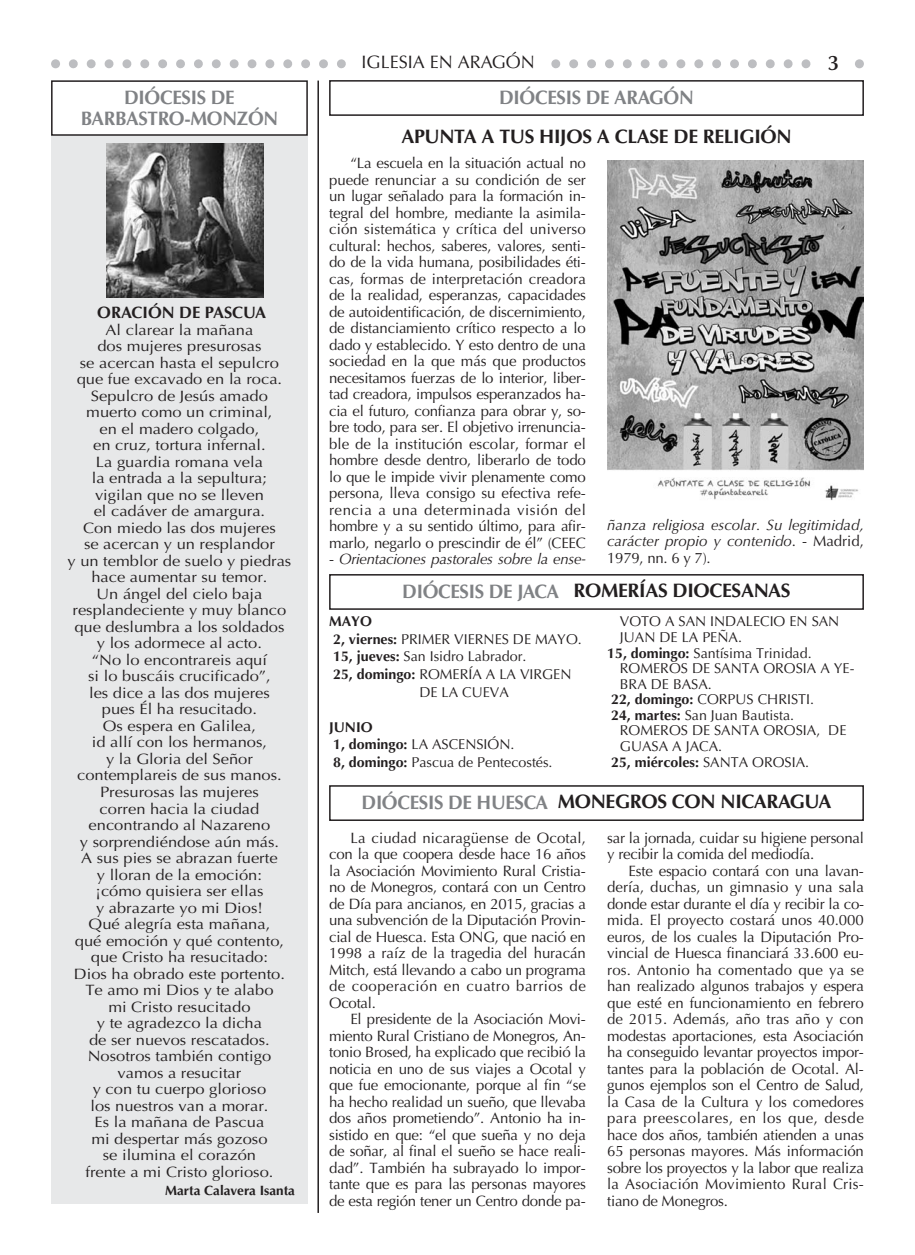
<style>
.page{position:relative;width:915px;height:1255px;background:#fff}
.page>*{position:absolute;margin:0;border:0;box-sizing:border-box;transform-origin:0 0}
.t1{font:600 21px "Optima LT Std";color:#231f20}
.t2{font:700 19.5px "Optima";letter-spacing:-.015em;color:#231f20}
.t3{font:700 19.5px/21px "Optima";letter-spacing:-.015em;color:#808285;text-align:center}
.t4{font:18px "Optima";color:#231f20}
.t5{font:700 16.5px "Optima";color:#231f20}
.t6{font:15px/16.5px "Optima";color:#231f20;text-align:justify}
.t7{font:15px/16.5px "Optima";color:#231f20;text-align:center;scale:1.1 1}
.t8{font:italic 15px/16.5px "Optima";color:#231f20;text-align:justify}
.t9{font:15px "Optima";letter-spacing:.03em;color:#231f20}
.t10{font:14.25px/17.5px "Optima";color:#231f20}
.t11{font:700 14.25px "Optima";color:#231f20}
.t12{font:700 13.5px "Optima";color:#231f20}
.s1{font-style:normal}
.s2{color:#808285}
.s3{font-weight:700}
.s4{font-weight:400}
</style>
<div class="page">
<div style="left:51px;top:136px;width:257px;height:1067px;background:#e7e8e9"></div>
<svg style="left:51px;top:59px;width:812px;height:9px"></svg>
<div style="left:352px;top:51px;width:192px;height:26px;background:#fff"></div>
<div style="left:818px;top:51px;width:30px;height:26px;background:#fff"></div>
<div style="left:329px;top:80px;width:534px;height:36px;border:2px solid #231f20"></div>
<div style="left:329px;top:574px;width:534px;height:36px;border:2px solid #231f20"></div>
<div style="left:329px;top:785px;width:534px;height:36px;border:2px solid #231f20"></div>
<div style="left:51px;top:80px;width:257px;height:56px;border:2px solid #231f20"></div>
<img style="left:607px;top:160px;width:256px;height:341px">
<img style="left:106px;top:143px;width:158px;height:154px">
<hr style="left:317px;top:81px;width:2px;height:1131px;background:#231f20">
<p class="t3" style="left:81px;top:89px;width:199px">DIÓCESIS DE<br>BARBASTRO-MONZÓN</p>
<p class="t5" style="left:97px;top:306px;width:170px">ORACIÓN DE PASCUA</p>
<p class="t7" style="left:67px;top:323px;width:205px">Al clarear la mañana<br>dos mujeres presurosas<br>se acercan hasta el sepulcro que fue excavado en la roca.<br>Sepulcro de Jesús amado muerto como un criminal,<br>en el madero colgado,<br>en cruz, tortura infernal.<br>La guardia romana vela<br>la entrada a la sepultura; vigilan que no se lleven<br>el cadáver de amargura.<br>Con miedo las dos mujeres<br>se acercan y un resplandor<br>y un temblor de suelo y piedras hace aumentar su temor.<br>Un ángel del cielo baja resplandeciente y muy blanco que deslumbra a los soldados<br>y los adormece al acto.<br>“No lo encontrareis aquí<br>si lo buscáis crucificado”,<br>les dice a las dos mujeres<br>pues Él ha resucitado.<br>Os espera en Galilea,<br>id allí con los hermanos,<br>y la Gloria del Señor contemplareis de sus manos.<br>Presurosas las mujeres<br>corren hacia la ciudad encontrando al Nazareno<br>y sorprendiéndose aún más.<br>A sus pies se abrazan fuerte<br>y lloran de la emoción:<br>¡cómo quisiera ser ellas<br>y abrazarte yo mi Dios!<br>Qué alegría esta mañana,<br>qué emoción y qué contento, que Cristo ha resucitado:<br>Dios ha obrado este portento.<br>Te amo mi Dios y te alabo<br>mi Cristo resucitado<br>y te agradezco la dicha<br>de ser nuevos rescatados.<br>Nosotros también contigo vamos a resucitar<br>y con tu cuerpo glorioso<br>los nuestros van a morar.<br>Es la mañana de Pascua<br>mi despertar más gozoso<br>se ilumina el corazón<br>frente a mi Cristo glorioso.</p>
<p class="t12" style="left:165px;top:1184px;width:131px">Marta Calavera Isanta</p>
<p class="t4" style="left:361px;top:54px;width:175px">IGLESIA EN ARAGÓN</p>
<p class="t1" style="left:827px;top:56px;width:12px">3</p>
<p class="t3" style="left:499px;top:89px;width:196px">DIÓCESIS DE ARAGÓN</p>
<p class="t2" style="left:401px;top:128px;width:391px">APUNTA A TUS HIJOS A CLASE DE RELIGIÓN</p>
<p class="t6" style="left:329px;top:156px;width:258px;text-indent:21px">“La escuela en la situación actual no puede renunciar a su condición de ser un lugar señalado para la formación in&shy;tegral del hombre, mediante la asimila&shy;ción sistemática y crítica del universo cultural: hechos, saberes, valores, senti&shy;do de la vida humana, posibilidades éti&shy;cas, formas de inter pretación creadora de la realidad, esperanzas, capacidades de autoiden tificación, de discernimiento, de distanciamiento crítico respecto a lo dado y establecido. Y esto dentro de una sociedad en la que más que productos necesitamos fuerzas de lo interior, liber&shy;tad creadora, impulsos esperanzados ha&shy;cia el futuro, confianza para obrar y, so&shy;bre todo, para ser. El objetivo irrenuncia&shy;ble de la institución escolar, formar el hombre desde dentro, liberarlo de todo lo que le impide vivir plenamente como persona, lleva consigo su efectiva refe&shy;rencia a una determinada visión del hombre y a su sentido último, para afir&shy;marlo, negarlo o prescindir de él” (CEEC</p>
<p class="t8" style="left:329px;top:552px;width:258px"><span class="s1">-</span> Orientaciones pastorales sobre la ense-</p>
<p class="t8" style="left:607px;top:517px;width:258px">ñanza religiosa escolar. Su legitimidad, carácter propio y contenido<span class="s1">. - Madrid, 1979, nn. 6 y 7).</span></p>
<p class="t2" style="left:402px;top:582px;width:390px"><span class="s2">DIÓCESIS DE JACA</span> ROMERÍAS DIOCESANAS</p>
<p class="t11" style="left:329px;top:615px;width:44px">MAYO</p>
<p class="t10" style="left:333px;top:631px;width:250px"><span class="s3">2, viernes:</span> PRIMER VIERNES DE MAYO.</p>
<p class="t10" style="left:333px;top:649px;width:195px"><span class="s3">15, jueves:</span> San Isidro Labrador.</p>
<p class="t10" style="left:333px;top:666px;width:240px"><span class="s3">25, domingo:</span> ROMERÍA A LA VIRGEN</p>
<p class="t10" style="left:419px;top:684px;width:91px">DE LA CUEVA</p>
<p class="t10" style="left:329px;top:719px;width:225px"><span class="s3">JUNIO<br>1, domingo:</span> LA ASCENSIÓN.<br><span class="s3">8, domingo:</span> Pascua de Pentecostés.</p>
<p class="t10" style="left:619px;top:614px;width:221px">VOTO A SAN INDALECIO EN SAN</p>
<p class="t10" style="left:619px;top:629px;width:123px">JUAN DE LA PEÑA.</p>
<p class="t10" style="left:607px;top:645px;width:206px"><span class="s3">15, domingo:</span> Santísima Trinidad.</p>
<p class="t10" style="left:619px;top:661px;width:236px">ROMEROS DE SANTA OROSIA A YE-</p>
<p class="t10" style="left:619px;top:676px;width:93px">BRA DE BASA.</p>
<p class="t10" style="left:611px;top:692px;width:204px"><span class="s3">22, domingo:</span> CORPUS CHRISTI.</p>
<p class="t10" style="left:611px;top:707px;width:184px"><span class="s3">24, martes:</span> San Juan Bautista.</p>
<p class="t10" style="left:619px;top:723px;width:228px">ROMEROS DE SANTA OROSIA, DE</p>
<p class="t10" style="left:619px;top:738px;width:104px">GUASA A JACA.</p>
<p class="t11" style="left:611px;top:755px;width:199px">25, miércoles: <span class="s4">SANTA OROSIA.</span></p>
<p class="t2" style="left:361px;top:793px;width:471px"><span class="s2">DIÓCESIS DE HUESCA</span> MONEGROS CON NICARAGUA</p>
<p class="t6" style="left:350px;top:830px;width:237px">La ciudad nicaragüense de Ocotal,</p>
<p class="t6" style="left:329px;top:847px;width:258px">con la que coopera desde hace 16 años</p>
<p class="t6" style="left:329px;top:863px;width:258px">la Asociación Movimiento Rural Cristia-</p>
<p class="t6" style="left:329px;top:880px;width:258px">no de Monegros, contará con un Centro</p>
<p class="t6" style="left:329px;top:896px;width:258px">de Día para ancianos, en 2015, gracias a</p>
<p class="t6" style="left:329px;top:913px;width:258px">una subvención de la Diputación Provin-</p>
<p class="t6" style="left:329px;top:929px;width:258px">cial de Huesca. Esta ONG, que nació en</p>
<p class="t6" style="left:329px;top:946px;width:258px">1998 a raíz de la tragedia del huracán</p>
<p class="t6" style="left:329px;top:962px;width:258px">Mitch, está llevando a cabo un programa</p>
<p class="t9" style="left:329px;top:979px;width:258px">de cooperación en cuatro barrios de</p>
<p class="t6" style="left:329px;top:995px;width:48px">Ocotal.</p>
<p class="t6" style="left:350px;top:1012px;width:237px">El presidente de la Asociación Movi-</p>
<p class="t6" style="left:329px;top:1028px;width:258px">miento Rural Cristiano de Monegros, An-</p>
<p class="t6" style="left:329px;top:1045px;width:258px">tonio Brosed, ha explicado que recibió la</p>
<p class="t6" style="left:329px;top:1061px;width:258px">noticia en uno de sus viajes a Ocotal y</p>
<p class="t6" style="left:329px;top:1078px;width:258px">que fue emocionante, porque al fin “se</p>
<p class="t6" style="left:329px;top:1094px;width:258px">ha hecho realidad un sueño, que llevaba</p>
<p class="t6" style="left:329px;top:1111px;width:258px">dos años prometiendo”. Antonio ha in-</p>
<p class="t6" style="left:329px;top:1127px;width:258px">sistido en que: “el que sueña y no deja</p>
<p class="t6" style="left:329px;top:1144px;width:258px">de soñar, al final el sueño se hace reali-</p>
<p class="t6" style="left:329px;top:1160px;width:258px">dad”. También ha subrayado lo impor-</p>
<p class="t6" style="left:329px;top:1177px;width:258px">tante que es para las personas mayores</p>
<p class="t6" style="left:329px;top:1193px;width:258px">de esta región tener un Centro donde pa-</p>
<p class="t6" style="left:607px;top:830px;width:258px">sar la jornada, cuidar su higiene personal</p>
<p class="t6" style="left:607px;top:847px;width:209px">y recibir la comida del mediodía.</p>
<p class="t6" style="left:628px;top:863px;width:237px">Este espacio contará con una lavan-</p>
<p class="t6" style="left:607px;top:880px;width:258px">dería, duchas, un gimnasio y una sala</p>
<p class="t6" style="left:607px;top:896px;width:258px">donde estar durante el día y recibir la co-</p>
<p class="t6" style="left:607px;top:913px;width:258px">mida. El proyecto costará unos 40.000</p>
<p class="t6" style="left:607px;top:929px;width:258px">euros, de los cuales la Diputación Pro-</p>
<p class="t6" style="left:607px;top:946px;width:258px">vincial de Huesca financiará 33.600 eu-</p>
<p class="t6" style="left:607px;top:962px;width:258px">ros. Antonio ha comentado que ya se</p>
<p class="t6" style="left:607px;top:979px;width:258px">han realizado algunos trabajos y espera</p>
<p class="t6" style="left:607px;top:995px;width:258px">que esté en funcionamiento en febrero</p>
<p class="t6" style="left:607px;top:1012px;width:258px">de 2015. Además, año tras año y con</p>
<p class="t6" style="left:607px;top:1028px;width:258px">modestas aportaciones, esta Asociación</p>
<p class="t6" style="left:607px;top:1045px;width:258px">ha conseguido levantar proyectos impor-</p>
<p class="t6" style="left:607px;top:1061px;width:258px">tantes para la población de Ocotal. Al-</p>
<p class="t6" style="left:607px;top:1078px;width:258px">gunos ejemplos son el Centro de Salud,</p>
<p class="t6" style="left:607px;top:1094px;width:258px">la Casa de la Cultura y los comedores</p>
<p class="t9" style="left:607px;top:1111px;width:258px">para preescolares, en los que, desde</p>
<p class="t6" style="left:607px;top:1127px;width:258px">hace dos años, también atienden a unas</p>
<p class="t6" style="left:607px;top:1144px;width:258px">65 personas mayores. Más información</p>
<p class="t6" style="left:607px;top:1160px;width:258px">sobre los proyectos y la labor que realiza</p>
<p class="t6" style="left:607px;top:1177px;width:258px">la Asociación Movimiento Rural Cris-</p>
<p class="t6" style="left:607px;top:1193px;width:122px">tiano de Monegros.</p>
</div>
